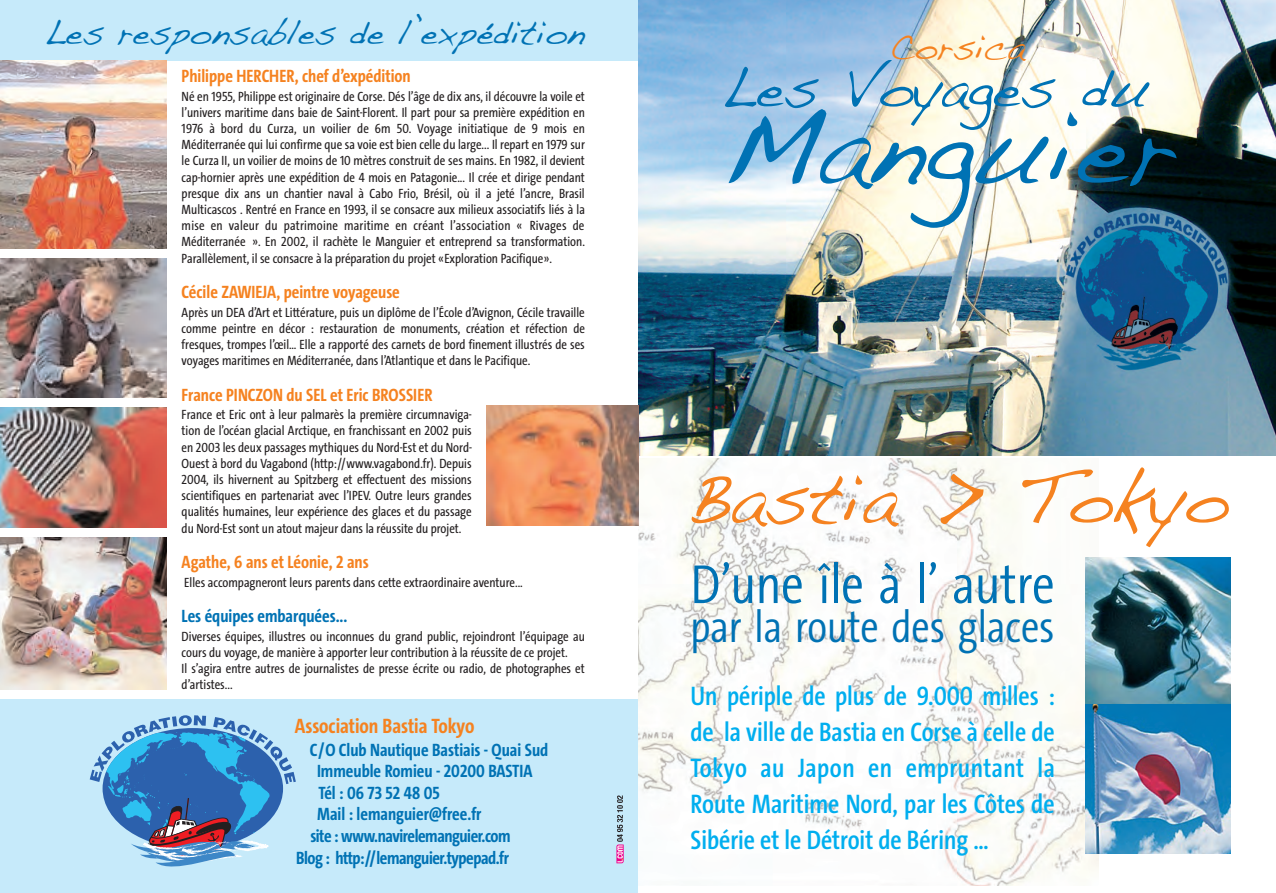
<style>
.page{position:relative;width:1276px;height:893px;background:#fff}
.page>*{position:absolute;margin:0;border:0;box-sizing:border-box;transform-origin:0 0}
.t1{font:108px "Handwriting Dakota";color:#0072b4}
.t2{font:72px "Handwriting Dakota";color:#f58220}
.t3{font:56.55px "Handwriting Dakota";color:#0072b4}
.t4{font:300 55.5px "The Sans Cd OF4";color:#0072b4}
.t5{font:300 45px "The Sans Cd OF4";color:#0072b4}
.t6{font:36px "Handwriting Dakota";color:#f58220}
.t7{font:34.5px "Handwriting Dakota";color:#0072b4}
.t8{font:600 27px/36px "The Sans Cd LF6";color:#00aeef;text-align:justify}
.t9{font:700 21px "The Sans Cd LF7";color:#f58220}
.t10{font:700 18px "The Sans Cd LF7";color:#f58220}
.t11{font:700 18px "The Sans Cd LF7";color:#0072b4}
.t12{font:700 18px "The Sans Cd LF7";letter-spacing:-.025em;color:#0072b4}
.t13{font:13.5px/16.2px "The Sans Cd LF5";color:#231f20;text-align:justify}
</style>
<div class="page">
<div style="left:0;top:700px;width:638px;height:193px;background:#c6eafa"></div>
<img style="left:638px;top:458px;width:461px;height:428px">
<img style="left:638px;top:0;width:638px;height:455px">
<div style="left:0;top:0;width:638px;height:61px;background:#c6eafa"></div>
<img style="left:1085px;top:557px;width:145px;height:147px">
<img style="left:1085px;top:704px;width:145px;height:149px">
<img style="left:0;top:61px;width:167px;height:187px">
<img style="left:0;top:258px;width:167px;height:139px">
<img style="left:0;top:407px;width:167px;height:121px">
<img style="left:487px;top:405px;width:151px;height:121px">
<svg style="left:0;top:689px;width:167px;height:1px"></svg>
<img style="left:0;top:537px;width:167px;height:152px">
<svg style="left:90px;top:715px;width:206px;height:152px"></svg>
<svg style="left:616px;top:795px;width:7px;height:68px"></svg>
<h3 class="t7" style="left:44px;top:12px;width:542px">Les responsables de l’expédition</h3>
<h3 class="t10" style="left:182px;top:69px;width:231px">Philippe HERCHER, chef d’expédition</h3>
<p class="t13" style="left:182px;top:89px;width:405px">Né en 1955, Philippe est originaire de Corse. Dés l’âge de dix ans, il découvre la voile et l’univers maritime dans baie de Saint-Florent. Il part pour sa première expédition en 1976 à bord du Curza, un voilier de 6m 50. Voyage initiatique de 9 mois en Méditerranée qui lui confirme que sa voie est bien celle du large... Il repart en 1979 sur le Curza II, un voilier de moins de 10 mètres construit de ses mains. En 1982, il devient cap-hornier après une expédition de 4 mois en Patagonie... Il crée et dirige pendant presque dix ans un chantier naval à Cabo Frio, Brésil, où il a jeté l’ancre, Brasil Multicascos . Rentré en France en 1993, il se consacre aux milieux associatifs liés à la mise en valeur du patrimoine maritime en créant l’association « Rivages de Méditerranée ». En 2002, il rachète le Manguier et entreprend sa transformation.<br>Parallèlement, il se consacre à la préparation du projet «Exploration Pacifique».</p>
<h3 class="t10" style="left:182px;top:285px;width:220px">Cécile ZAWIEJA, peintre voyageuse</h3>
<p class="t13" style="left:182px;top:305px;width:405px">Après un DEA d’Art et Littérature, puis un diplôme de l’École d’Avignon, Cécile travaille comme peintre en décor : restauration de monuments, création et réfection de fresques, trompes l’œil… Elle a rapporté des carnets de bord finement illustrés de ses voyages maritimes en Méditerranée, dans l’Atlantique et dans le Pacifique.</p>
<h3 class="t10" style="left:182px;top:388px;width:252px">France PINCZON du SEL et Eric BROSSIER</h3>
<p class="t13" style="left:182px;top:408px;width:292px">France et Eric ont à leur palmarès la première circumnaviga&shy;tion de l’océan glacial Arctique, en franchissant en 2002 puis en 2003 les deux passages mythiques du Nord-Est et du Nord-Ouest à bord du Vagabond (http://www.vagabond.fr). Depuis 2004, ils hivernent au Spitzberg et effectuent des missions scientifiques en partenariat avec l’IPEV. Outre leurs grandes qualités humaines, leur expérience des glaces et du passage du Nord-Est sont un atout majeur dans la réussite du projet.</p>
<h3 class="t10" style="left:182px;top:555px;width:189px">Agathe, 6 ans et Léonie, 2 ans</h3>
<p class="t13" style="left:184px;top:575px;width:340px">Elles accompagneront leurs parents dans cette extraordinaire aventure...</p>
<h3 class="t11" style="left:182px;top:609px;width:167px">Les équipes embarquées...</h3>
<p class="t13" style="left:182px;top:629px;width:405px;text-align:left">Diverses équipes, illustres ou inconnues du grand public, rejoindront l’équipage au cours du voyage, de manière à apporter leur contribution à la réussite de ce projet.<br>Il s’agira entre autres de journalistes de presse écrite ou radio, de photographes et d’artistes...</p>
<h3 class="t9" style="left:295px;top:717px;width:181px">Association Bastia Tokyo</h3>
<h3 class="t11" style="left:310px;top:743px;width:240px">C/O Club Nautique Bastiais - Quai Sud</h3>
<h3 class="t11" style="left:317px;top:764px;width:217px">Immeuble Romieu - 20200 BASTIA</h3>
<h3 class="t11" style="left:318px;top:786px;width:123px">Tél : 06 73 52 48 05</h3>
<h3 class="t11" style="left:317px;top:807px;width:166px">Mail : lemanguier@free.fr</h3>
<h3 class="t12" style="left:310px;top:829px;width:202px">site : www.navirelemanguier.com</h3>
<h3 class="t12" style="left:296px;top:851px;width:214px">Blog : http://lemanguier.typepad.fr</h3>
<h3 class="t6" style="left:889px;top:25px;width:137px">Corsica</h3>
<h3 class="t3" style="left:720px;top:54px;width:430px">Les Voyages du</h3>
<h1 class="t1" style="left:720px;top:83px;width:457px">Manguier</h1>
<h2 class="t2" style="left:685px;top:456px;width:544px">Bastia &gt; Tokyo</h2>
<h3 class="t4" style="left:690px;top:562px;width:366px">D’une île à l’ autre</h3>
<h3 class="t5" style="left:690px;top:609px;width:365px">par la route des glaces</h3>
<h3 class="t8" style="left:690px;top:680px;width:366px">Un périple de plus de 9.000 milles : de la ville de Bastia en Corse à celle de Tokyo au Japon en empruntant la Route Maritime Nord, par les Côtes de Sibérie et le Détroit de Béring …</h3>
</div>
